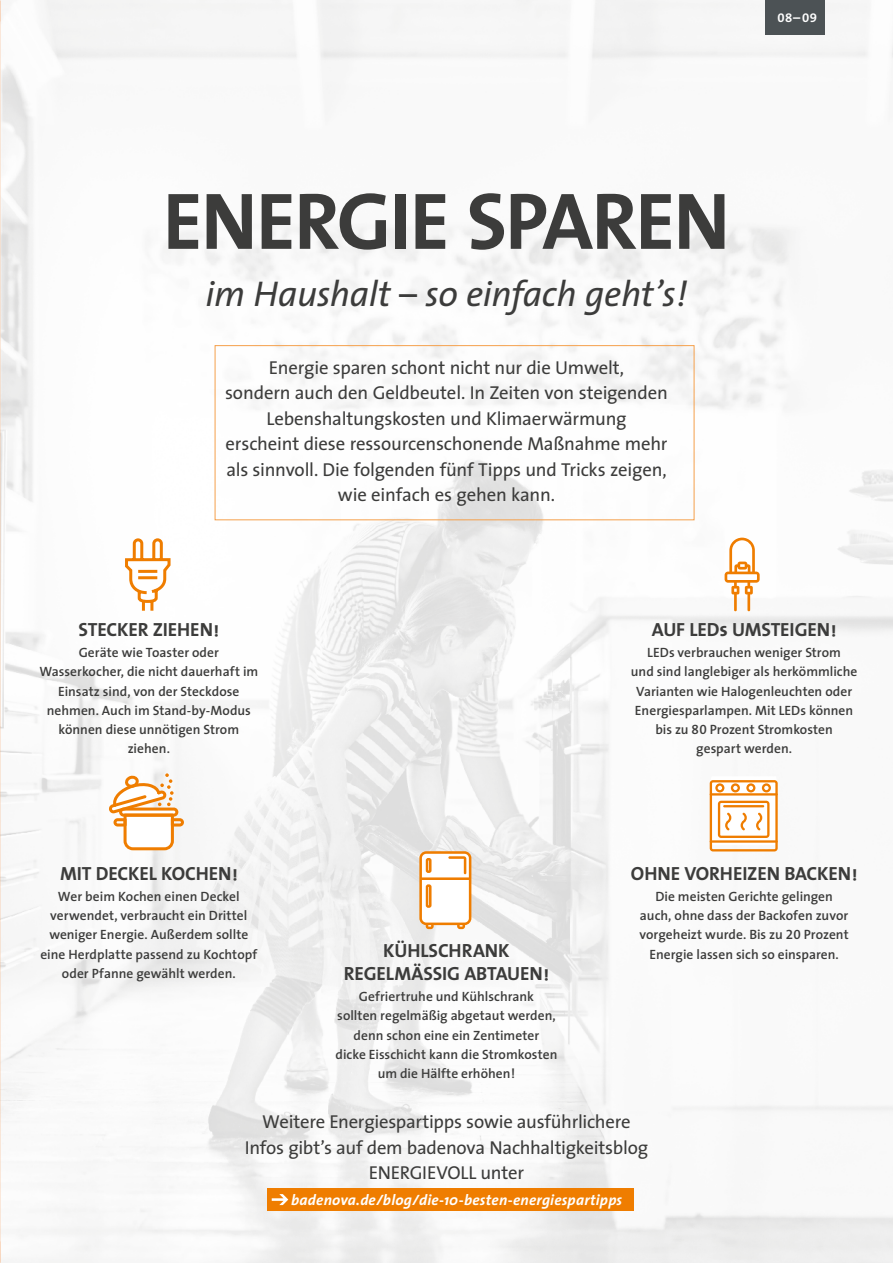
<style>
.page{position:relative;width:893px;height:1263px;background:#fff}
.page>*{position:absolute;margin:0;border:0;box-sizing:border-box;transform-origin:0 0}
.t1{font:700 81px "The Sans";letter-spacing:-.02em;color:#3c3c3b}
.t2{font:italic 36px "The Sans";letter-spacing:-.01em;color:#3c3c3b}
.t3{font:19.2px/22.5px "The Sans Bold Caps";letter-spacing:-.005em;color:#3c3c3b;text-align:center}
.t4{font:18.75px/25.5px "The Sans";letter-spacing:-.01em;color:#3c3c3b;text-align:center}
.t5{font:18.75px "The Sans Caps";letter-spacing:-.01em;color:#3c3c3b}
.t6{font:italic 700 15px "The Sans";letter-spacing:.015em;color:#fff}
.t7{font:600 13.5px/19.2px "The Sans";color:#3c3c3b;text-align:center}
.t8{font:700 13.2px "Thesans Badenova";color:#fff}
.s1{font-family:"The Sans Semi Bold Expert";font-weight:400}
.s2{font-family:"The Sans"}
</style>
<div class="page">
<img style="left:0;top:0;width:893px;height:1263px">
<div style="left:267px;top:1188px;width:367px;height:23px;background:#ef7d00"></div>
<svg style="left:124px;top:535px;width:48px;height:79px"></svg>
<svg style="left:725px;top:535px;width:35px;height:77px"></svg>
<svg style="left:109px;top:773px;width:75px;height:77px"></svg>
<svg style="left:710px;top:776px;width:68px;height:75px"></svg>
<svg style="left:419px;top:851px;width:52px;height:78px"></svg>
<div style="left:215px;top:345px;width:479px;height:175px;border:1px solid #f5a04b"></div>
<svg style="left:272px;top:1194px;width:16px;height:11px"></svg>
<div style="left:765px;top:0;width:60px;height:34px;background:#4c5255"></div>
<p class="t8" style="left:778px;top:10px;width:41px">08–09</p>
<h1 class="t1" style="left:163px;top:154px;width:569px">ENERGIE SPAREN</h1>
<h2 class="t2" style="left:206px;top:264px;width:483px">im Haushalt – so einfach geht’s!</h2>
<p class="t4" style="left:225px;top:354px;width:444px">Energie sparen schont nicht nur die Umwelt,<br>sondern auch den Geldbeutel. In Zeiten von steigenden Lebenshaltungskosten und Klimaerwärmung<br>erscheint diese ressourcenschonende Maßnahme mehr als sinnvoll. Die folgenden fünf Tipps und Tricks zeigen, wie einfach es gehen kann.</p>
<h3 class="t3" style="left:78px;top:617px;width:142px">STECKER ZIEHEN!</h3>
<p class="t7" style="left:39px;top:643px;width:220px">Geräte wie Toaster oder<br>Wasserkocher, die nicht dauerhaft im<br>Einsatz sind, von der Steckdose nehmen. Auch im Stand-by-Modus können diese unnötigen Strom ziehen.</p>
<h3 class="t3" style="left:60px;top:861px;width:179px">MIT DECKEL KOCHEN!</h3>
<p class="t7" style="left:40px;top:886px;width:218px">Wer beim Kochen einen Deckel verwendet, verbraucht ein Drittel weniger Energie. Außerdem sollte eine Herdplatte passend zu Kochtopf oder Pfanne gewählt werden.</p>
<h3 class="t3" style="left:344px;top:939px;width:207px">KÜHLSCHRANK<br>REGELMÄSSIG ABTAUEN!</h3>
<p class="t7" style="left:336px;top:987px;width:223px">Gefriertruhe und Kühlschrank<br>sollten regelmäßig abgetaut werden, denn schon eine ein Zentimeter<br>dicke Eisschicht kann die Stromkosten um die Hälfte erhöhen!</p>
<h3 class="t3" style="left:652px;top:617px;width:186px">AUF LEDs UMSTEIGEN!</h3>
<p class="t7" style="left:631px;top:643px;width:228px">LEDs verbrauchen weniger Strom<br>und sind langlebiger als herkömmliche<br>Varianten wie Halogenleuchten oder<br>Energiesparlampen. Mit LEDs können bis zu <span class="s1">80</span> Prozent Stromkosten<br>gespart werden.</p>
<h3 class="t3" style="left:631px;top:861px;width:228px">OHNE VORHEIZEN BACKEN!</h3>
<p class="t7" style="left:639px;top:887px;width:211px">Die meisten Gerichte gelingen auch, ohne dass der Backofen zuvor vorgeheizt wurde. Bis zu <span class="s1">20</span> Prozent Energie lassen sich so einsparen.</p>
<h3 class="t4" style="left:245px;top:1109px;width:405px">Weitere Energiespartipps sowie ausführlichere<br>Infos gibt’s auf dem badenova Nachhaltigkeitsblog</h3>
<h3 class="t5" style="left:369px;top:1157px;width:157px">ENERGIEVOLL <span class="s2">unter</span></h3>
<p class="t6" style="left:291px;top:1187px;width:333px">badenova.de/blog/die-10-besten-energiespartipps</p>
</div>
